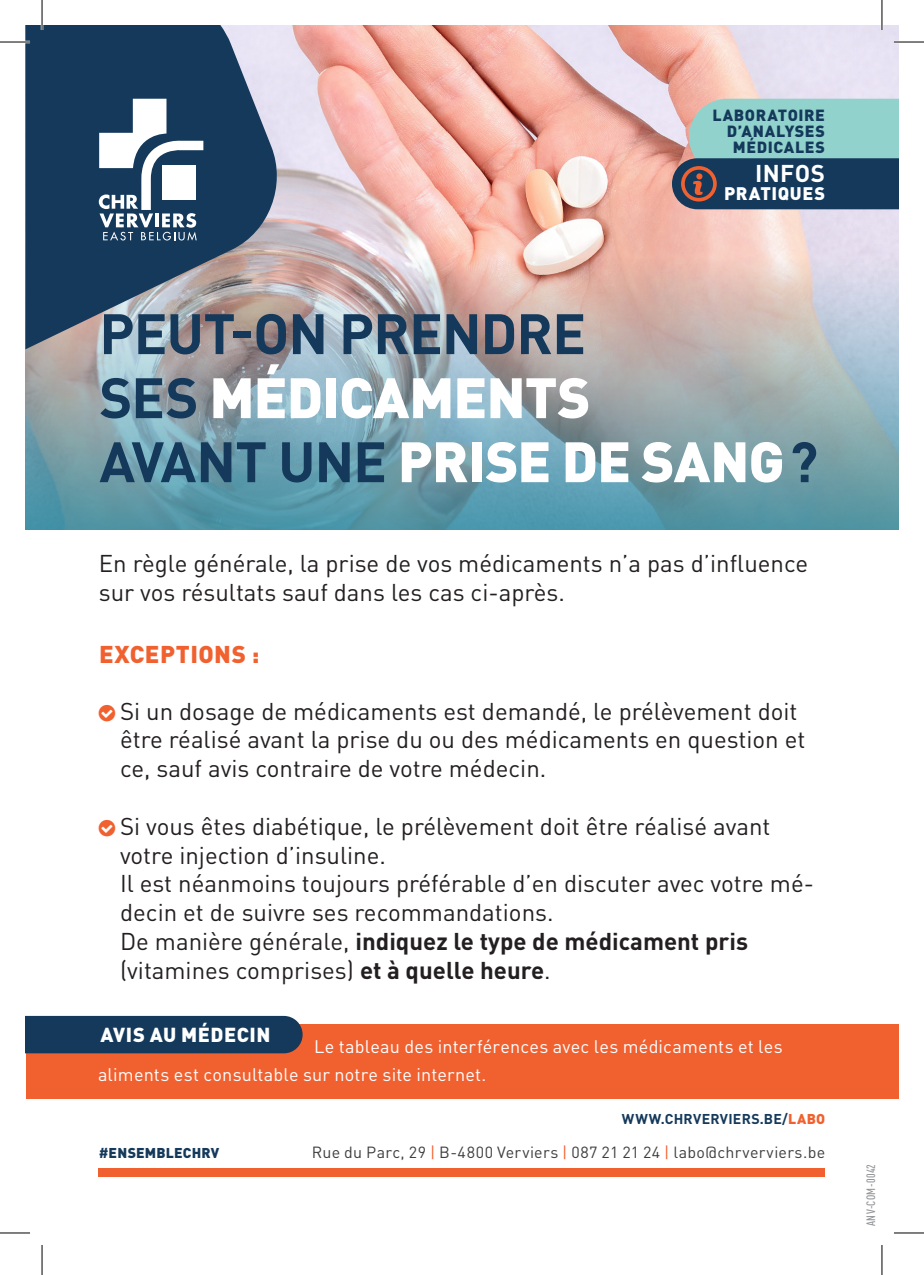
<style>
.page{position:relative;width:924px;height:1275px;background:#fff}
.page>*{position:absolute;margin:0;border:0;box-sizing:border-box;transform-origin:0 0}
.t1{font:700 56px/64px "DIN Pro";letter-spacing:-.015em;color:#14395b}
.t2{font:24px/28.8px "DIN Pro";color:#231f20}
.t3{font:900 24px "DIN Pro";letter-spacing:.02em;color:#f16130}
.t4{font:700 24px "DIN Pro";letter-spacing:.015em;color:#fff}
.t5{font:900 20px "DIN Pro";letter-spacing:.025em;color:#fff}
.t6{font:18px/28px "DIN Pro";letter-spacing:.01em;color:#fff}
.t7{font:900 18px "DIN Pro";letter-spacing:.03em;color:#fff}
.t8{font:16px "DIN Pro";letter-spacing:.02em;color:#3e3e3f}
.t9{font:900 16px/16px "DIN Pro";letter-spacing:.035em;color:#14395b;text-align:right}
.t10{font:700 14px "DIN Pro";letter-spacing:.02em;color:#14395b}
.t11{font:900 14px "DIN Pro";letter-spacing:.015em;color:#14395b}
.t12{font:500 condensed 12px "DIN Pro";letter-spacing:.03em;color:#939598}
.s1{font-weight:900;color:#fff}
.s2{font-weight:700}
.s3{font-weight:900;color:#f16130}
.s4{color:#f16130}
</style>
<div class="page">
<img style="left:286px;top:25px;width:612px;height:232px">
<img style="left:25px;top:257px;width:873px;height:273px">
<svg style="left:25px;top:25px;width:261px;height:324px;background:#4b627a"></svg>
<svg style="left:99px;top:99px;width:104px;height:141px"></svg>
<div style="left:26px;top:1024px;width:872px;height:74px;background:#f16130"></div>
<div style="left:25px;top:1016px;width:277px;height:37px;background:#14395b"></div>
<div style="left:99px;top:1167px;width:725px;height:9px;background:#f16130"></div>
<svg style="left:671px;top:99px;width:227px;height:110px;background:#638c95"></svg>
<hr style="left:0;top:41px;width:30px;height:2px;background:#fff">
<hr style="left:893px;top:41px;width:30px;height:2px;background:#fff">
<hr style="left:41px;top:0;width:2px;height:30px;background:#fff">
<hr style="left:880px;top:0;width:2px;height:30px;background:#fff">
<hr style="left:0;top:42px;width:30px;height:1px;background:#000">
<hr style="left:893px;top:42px;width:30px;height:1px;background:#000">
<hr style="left:0;top:1232px;width:30px;height:1px;background:#000">
<hr style="left:893px;top:1232px;width:30px;height:1px;background:#000">
<hr style="left:42px;top:0;width:1px;height:30px;background:#000">
<hr style="left:42px;top:1245px;width:1px;height:30px;background:#000">
<hr style="left:881px;top:0;width:1px;height:30px;background:#000">
<hr style="left:881px;top:1245px;width:1px;height:30px;background:#000">
<p class="t9" style="left:712px;top:105px;width:114px">LABORATOIRE<br>D’ANALYSES<br>MÉDICALES</p>
<p class="t4" style="left:754px;top:153px;width:71px">INFOS</p>
<p class="t7" style="left:723px;top:178px;width:102px">PRATIQUES</p>
<h1 class="t1" style="left:99px;top:295px;width:720px">PEUT-ON PRENDRE<br>SES <span class="s1">MÉDICAMENTS<br></span>AVANT UNE <span class="s1">PRISE DE SANG</span>?</h1>
<p class="t2" style="left:99px;top:546px;width:710px">En règle générale, la prise de vos médicaments n’a pas d’influence sur vos résultats sauf dans les cas ci-après.</p>
<p class="t3" style="left:99px;top:633px;width:162px">EXCEPTIONS :</p>
<p class="t2" style="left:120px;top:694px;width:686px">Si un dosage de médicaments est demandé, le prélèvement doit être réalisé avant la prise du ou des médicaments en question et ce, sauf avis contraire de votre médecin.</p>
<p class="t2" style="left:120px;top:809px;width:695px">Si vous êtes diabétique, le prélèvement doit être réalisé avant votre injection d’insuline.<br>Il est néanmoins toujours préférable d’en discuter avec votre mé&shy;decin et de suivre ses recommandations.<br>De manière générale, <span class="s2">indiquez le type de médicament pris </span>(vitamines comprises) <span class="s2">et à quelle heure</span>.</p>
<p class="t5" style="left:100px;top:1017px;width:171px">AVIS AU MÉDECIN</p>
<p class="t6" style="left:98px;top:1030px;width:685px;text-indent:216px">Le tableau des interférences avec les médicaments et les aliments est consultable sur notre site internet.</p>
<p class="t10" style="left:621px;top:1106px;width:205px">WWW.CHRVERVIERS.BE/<span class="s3">LABO</span></p>
<p class="t11" style="left:99px;top:1140px;width:122px"><span class="s2">#</span>ENSEMBLECHRV</p>
<p class="t8" style="left:311px;top:1139px;width:514px">Rue du Parc, 29 <span class="s4">|</span> B-4800 Verviers <span class="s4">|</span> 087 21 21 24 <span class="s4">|</span> labo@chrverviers.be</p>
<p class="t12" style="left:861px;top:1226px;width:64px;rotate:-90deg">ANV-COM-0042</p>
</div>
